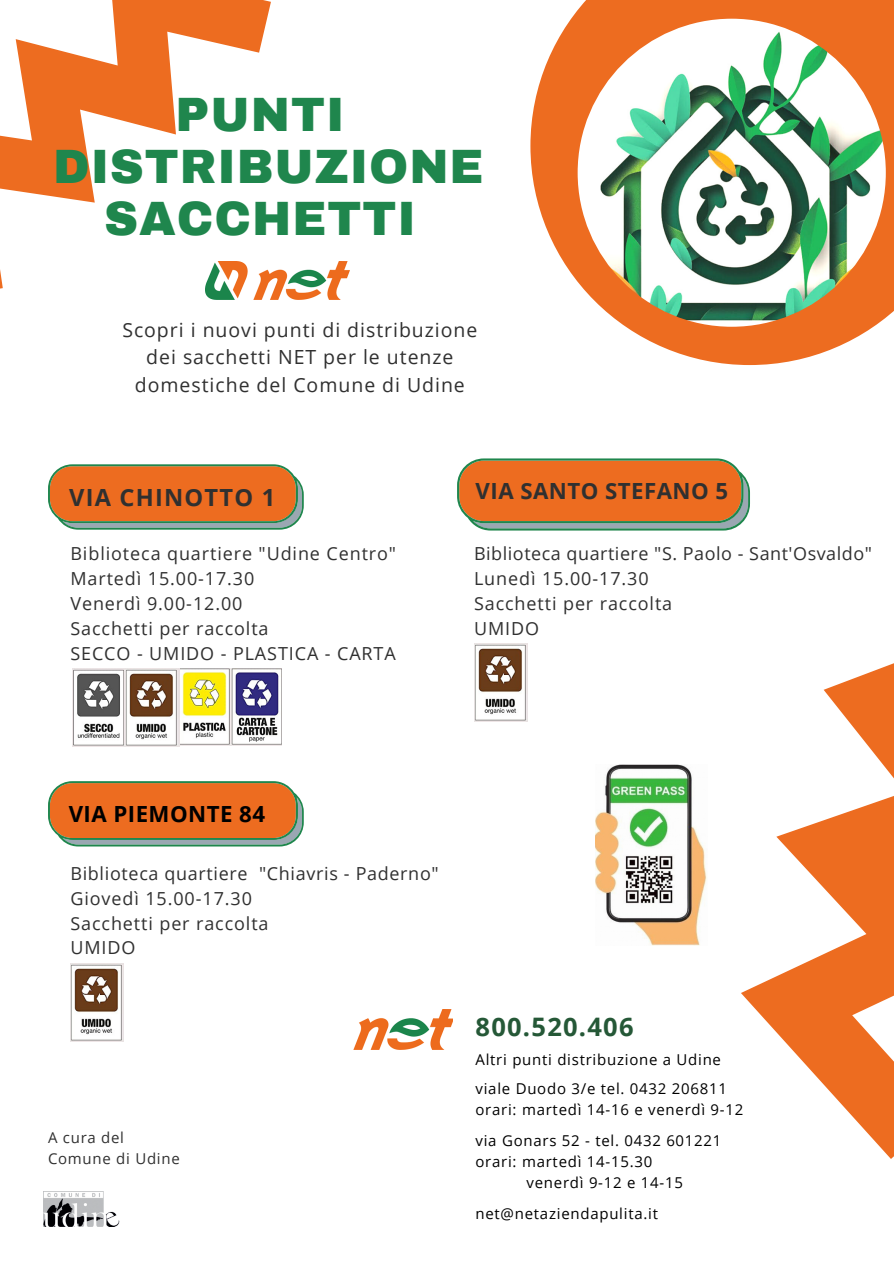
<style>
.page{position:relative;width:894px;height:1264px;background:#fff}
.page>*{position:absolute;margin:0;border:0;box-sizing:border-box;transform-origin:0 0}
.t1{font:900 47.1px/51.8px "Archivo";letter-spacing:.02em;color:#1f864d;text-align:center}
.t2{font:700 25.5px "Open Sans";letter-spacing:.05em;color:#255837}
.t3{font:700 23.7px "Open Sans";letter-spacing:.05em;color:#303030}
.t4{font:700 22.2px "Open Sans";letter-spacing:.02em;color:#303030}
.t5{font:700 22.2px "Open Sans";letter-spacing:.02em;color:#000}
.t6{font:19.5px/27px "Open Sans";letter-spacing:.05em;color:#303030;text-align:center}
.t7{font:18px "Open Sans";letter-spacing:.05em;color:#303030}
.t8{font:18px "Open Sans";letter-spacing:.03em;color:#303030}
.t9{font:15px "Open Sans";letter-spacing:.05em;color:#000}
.t10{font:15px "Open Sans";letter-spacing:.05em;color:#303030}
</style>
<div class="page">
<img style="left:44px;top:1191px;width:76px;height:35px">
<img style="left:302px;top:261px;width:47px;height:38px">
<svg style="left:530px;top:0;width:363px;height:365px;fill:#ed6c20"></svg>
<img style="left:577px;top:19px;width:308px;height:308px;border-radius:50%">
<svg style="left:48px;top:464px;width:256px;height:65px;background:#d47a3b"></svg>
<img style="left:353px;top:1009px;width:100px;height:40px">
<svg style="left:457px;top:458px;width:292px;height:72px;background:#d47a3a"></svg>
<svg style="left:48px;top:781px;width:256px;height:65px;background:#d47a3a"></svg>
<img style="left:72px;top:668px;width:209px;height:78px">
<svg style="left:0;top:0;width:302px;height:300px"></svg>
<svg style="left:697px;top:663px;width:196px;height:496px"></svg>
<img style="left:595px;top:764px;width:111px;height:181px">
<img style="left:474px;top:644px;width:53px;height:77px">
<img style="left:70px;top:963px;width:53px;height:78px">
<p class="t1" style="left:175px;top:90px;width:170px">PUNTI</p>
<p class="t1" style="left:53px;top:141px;width:432px">DISTRIBUZIONE<br>SACCHETTI</p>
<p class="t6" style="left:122px;top:316px;width:356px">Scopri i nuovi punti di distribuzione dei sacchetti NET per le utenze domestiche del Comune di Udine</p>
<p class="t3" style="left:69px;top:480px;width:207px">VIA CHINOTTO 1</p>
<p class="t4" style="left:475px;top:475px;width:254px">VIA SANTO STEFANO 5</p>
<p class="t7" style="left:70px;top:541px;width:327px">Biblioteca quartiere "Udine Centro"</p>
<p class="t7" style="left:70px;top:566px;width:185px">Martedì 15.00-17.30</p>
<p class="t7" style="left:70px;top:590px;width:173px">Venerdì 9.00-12.00</p>
<p class="t7" style="left:70px;top:615px;width:200px">Sacchetti per raccolta</p>
<p class="t7" style="left:70px;top:640px;width:327px">SECCO - UMIDO - PLASTICA - CARTA</p>
<p class="t8" style="left:474px;top:541px;width:399px">Biblioteca quartiere "S. Paolo - Sant'Osvaldo"</p>
<p class="t7" style="left:474px;top:566px;width:176px">Lunedì 15.00-17.30</p>
<p class="t7" style="left:474px;top:590px;width:200px">Sacchetti per raccolta</p>
<p class="t7" style="left:474px;top:615px;width:66px">UMIDO</p>
<p class="t5" style="left:69px;top:798px;width:198px">VIA PIEMONTE 84</p>
<p class="t7" style="left:70px;top:860px;width:370px">Biblioteca quartiere "Chiavris - Paderno"</p>
<p class="t7" style="left:70px;top:885px;width:183px">Giovedì 15.00-17.30</p>
<p class="t7" style="left:70px;top:910px;width:200px">Sacchetti per raccolta</p>
<p class="t7" style="left:70px;top:935px;width:66px">UMIDO</p>
<p class="t10" style="left:48px;top:1127px;width:78px">A cura del</p>
<p class="t10" style="left:48px;top:1147px;width:133px">Comune di Udine</p>
<p class="t2" style="left:475px;top:1008px;width:160px">800.520.406</p>
<p class="t9" style="left:475px;top:1049px;width:247px">Altri punti distribuzione a Udine</p>
<p class="t9" style="left:475px;top:1078px;width:253px">viale Duodo 3/e tel. 0432 206811</p>
<p class="t9" style="left:475px;top:1098px;width:269px">orari: martedì 14-16 e venerdì 9-12</p>
<p class="t9" style="left:475px;top:1130px;width:247px">via Gonars 52 - tel. 0432 601221</p>
<p class="t9" style="left:475px;top:1151px;width:178px">orari: martedì 14-15.30</p>
<p class="t9" style="left:526px;top:1172px;width:158px">venerdì 9-12 e 14-15</p>
<p class="t9" style="left:475px;top:1203px;width:184px">net@netaziendapulita.it</p>
</div>
